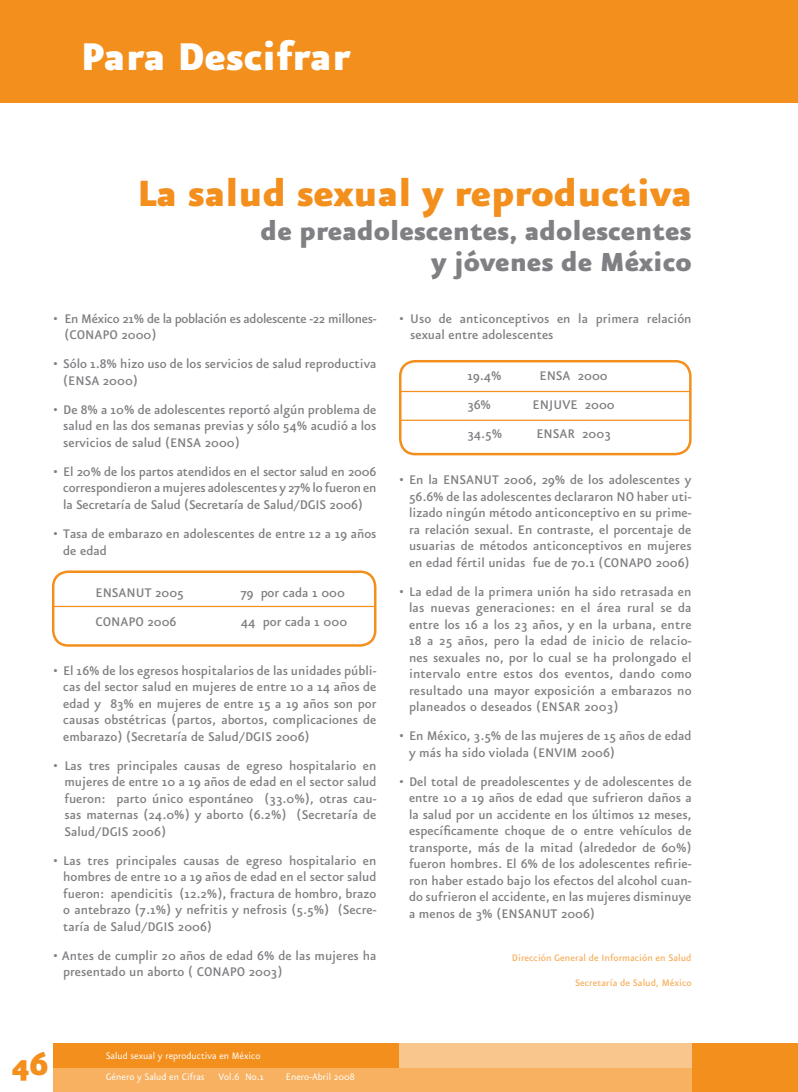
<style>
.page{position:relative;width:798px;height:1092px;background:#fff}
.page>*{position:absolute;margin:0;border:0;box-sizing:border-box;transform-origin:0 0}
.t1{font:900 46.25px "Eureka Sans";color:#fff}
.t2{font:900 43.75px "Eureka Sans";color:#f38f1d}
.t3{font:900 37.5px "Eureka Sans";color:#f38f1d}
.t4{font:900 31.25px/31.2px "Eureka Sans";color:#807f83;text-align:right}
.t5{font:500 15px/16.5px "Eureka Sans";color:#807f83;text-align:justify}
.t6{font:500 15px/16.5px "Eureka Sans";letter-spacing:-.02em;color:#807f83}
.t7{font:11.25px "Eureka Sans";color:#fff}
.t8{font:500 11.25px "Eureka Sans";color:#f7b161}
</style>
<div class="page">
<div style="left:53px;top:1043px;width:744px;height:48px;background:#f38f1d"></div>
<div style="left:399px;top:1043px;width:292px;height:29px;background:#f9c78e"></div>
<div style="left:53px;top:1068px;width:638px;height:23px;background:#f7b161"></div>
<hr style="left:797px;top:1043px;width:1px;height:48px;background:#f38f1d">
<div style="left:0;top:0;width:797px;height:103px;background:#f38f1d"></div>
<div style="left:52px;top:570px;width:324px;height:76px;border:2px solid #f38f1d;border-radius:15px"></div>
<hr style="left:54px;top:605px;width:321px;height:2px;background:#f38f1d">
<div style="left:399px;top:360px;width:292px;height:95px;border:2px solid #f38f1d;border-radius:15px"></div>
<hr style="left:399px;top:391px;width:291px;height:1px;background:#f38f1d">
<hr style="left:399px;top:419px;width:291px;height:2px;background:#f38f1d">
<p class="t1" style="left:80px;top:34px;width:271px">Para Descifrar</p>
<p class="t2" style="left:137px;top:171px;width:556px">La salud sexual y reproductiva</p>
<p class="t4" style="left:260px;top:216px;width:432px">de preadolescentes, adolescentes y jóvenes de México</p>
<p class="t6" style="left:64px;top:311px;width:313px;text-indent:-11px">• En México 21% de la población es adolescente -22 millones-(CONAPO 2000)</p>
<p class="t5" style="left:63px;top:356px;width:314px;text-indent:-10px">• Sólo 1.8% hizo uso de los servicios de salud reproductiva (ENSA 2000)</p>
<p class="t5" style="left:63px;top:402px;width:315px;text-indent:-10px">• De 8% a 10% de adolescentes reportó algún problema de salud en las dos semanas previas y sólo 54% acudió a los servicios de salud (ENSA 2000)</p>
<p class="t5" style="left:63px;top:464px;width:315px;text-indent:-10px">• El 20% de los partos atendidos en el sector salud en 2006 correspondieron a mujeres adolescentes y 27% lo fueron en la Secretaría de Salud (Secretaría de Salud/DGIS 2006)</p>
<p class="t5" style="left:63px;top:526px;width:315px;text-indent:-10px">• Tasa de embarazo en adolescentes de entre 12 a 19 años de edad</p>
<p class="t5" style="left:95px;top:584px;width:90px">ENSANUT 2005</p>
<p class="t5" style="left:240px;top:584px;width:106px">79 por cada 1 000</p>
<p class="t5" style="left:95px;top:613px;width:82px">CONAPO 2006</p>
<p class="t5" style="left:240px;top:613px;width:108px">44 por cada 1 000</p>
<p class="t5" style="left:63px;top:662px;width:314px;text-indent:-10px">• El 16% de los egresos hospitalarios de las unidades públi&shy;cas del sector salud en mujeres de entre 10 a 14 años de edad y 83% en mujeres de entre 15 a 19 años son por causas obstétricas (partos, abortos, complicaciones de embarazo) (Secretaría de Salud/DGIS 2006)</p>
<p class="t5" style="left:64px;top:757px;width:313px;text-indent:-11px">• Las tres principales causas de egreso hospitalario en mujeres de entre 10 a 19 años de edad en el sector salud fueron: parto único espontáneo (33.0%), otras cau&shy;sas maternas (24.0%) y aborto (6.2%) (Secretaría de Salud/DGIS 2006)</p>
<p class="t5" style="left:63px;top:852px;width:315px;text-indent:-10px">• Las tres principales causas de egreso hospitalario en hombres de entre 10 a 19 años de edad en el sector salud fueron: apendicitis (12.2%), fractura de hombro, brazo o antebrazo (7.1%) y nefritis y nefrosis (5.5%) (Secre&shy;taría de Salud/DGIS 2006)</p>
<p class="t5" style="left:63px;top:947px;width:314px;text-indent:-10px">• Antes de cumplir 20 años de edad 6% de las mujeres ha presentado un aborto ( CONAPO 2003)</p>
<p class="t5" style="left:410px;top:311px;width:283px;text-indent:-11px">• Uso de anticonceptivos en la primera relación sexual entre adolescentes</p>
<p class="t5" style="left:467px;top:368px;width:36px">19.4%</p>
<p class="t5" style="left:539px;top:368px;width:70px">ENSA 2000</p>
<p class="t5" style="left:467px;top:397px;width:25px">36%</p>
<p class="t5" style="left:532px;top:397px;width:84px">ENJUVE 2000</p>
<p class="t5" style="left:467px;top:426px;width:36px">34.5%</p>
<p class="t5" style="left:536px;top:426px;width:76px">ENSAR 2003</p>
<p class="t5" style="left:409px;top:472px;width:284px;text-indent:-10px">• En la ENSANUT 2006, 29% de los adolescentes y 56.6% de las adolescentes declararon NO haber uti&shy;lizado ningún método anticonceptivo en su prime&shy;ra relación sexual. En contraste, el porcentaje de usuarias de métodos anticonceptivos en mujeres en edad fértil unidas fue de 70.1 (CONAPO 2006)</p>
<p class="t5" style="left:409px;top:583px;width:284px;text-indent:-10px">• La edad de la primera unión ha sido retrasada en las nuevas generaciones: en el área rural se da entre los 16 a los 23 años, y en la urbana, entre 18 a 25 años, pero la edad de inicio de relacio&shy;nes sexuales no, por lo cual se ha prolongado el intervalo entre estos dos eventos, dando como resultado una mayor exposición a embarazos no planeados o deseados (ENSAR 2003)</p>
<p class="t5" style="left:409px;top:728px;width:284px;text-indent:-10px">• En México, 3.5% de las mujeres de 15 años de edad y más ha sido violada (ENVIM 2006)</p>
<p class="t5" style="left:409px;top:773px;width:284px;text-indent:-10px">• Del total de preadolescentes y de adolescentes de entre 10 a 19 años de edad que sufrieron daños a la salud por un accidente en los últimos 12 meses, específicamente choque de o entre vehículos de transporte, más de la mitad (alrededor de 60%) fueron hombres. El 6% de los adolescentes refirie&shy;ron haber estado bajo los efectos del alcohol cuan&shy;do sufrieron el accidente, en las mujeres disminuye a menos de 3% (ENSANUT 2006)</p>
<p class="t8" style="left:511px;top:952px;width:181px">Dirección General de Información en Salud</p>
<p class="t8" style="left:575px;top:977px;width:118px">Secretaría de Salud, México</p>
<p class="t3" style="left:12px;top:1045px;width:38px">46</p>
<p class="t7" style="left:106px;top:1050px;width:156px">Salud sexual y reproductiva en México</p>
<p class="t7" style="left:106px;top:1071px;width:160px">Género y Salud en Cifras Vol.6 No.1</p>
<p class="t7" style="left:286px;top:1071px;width:70px">Enero-Abril 2008</p>
</div>
